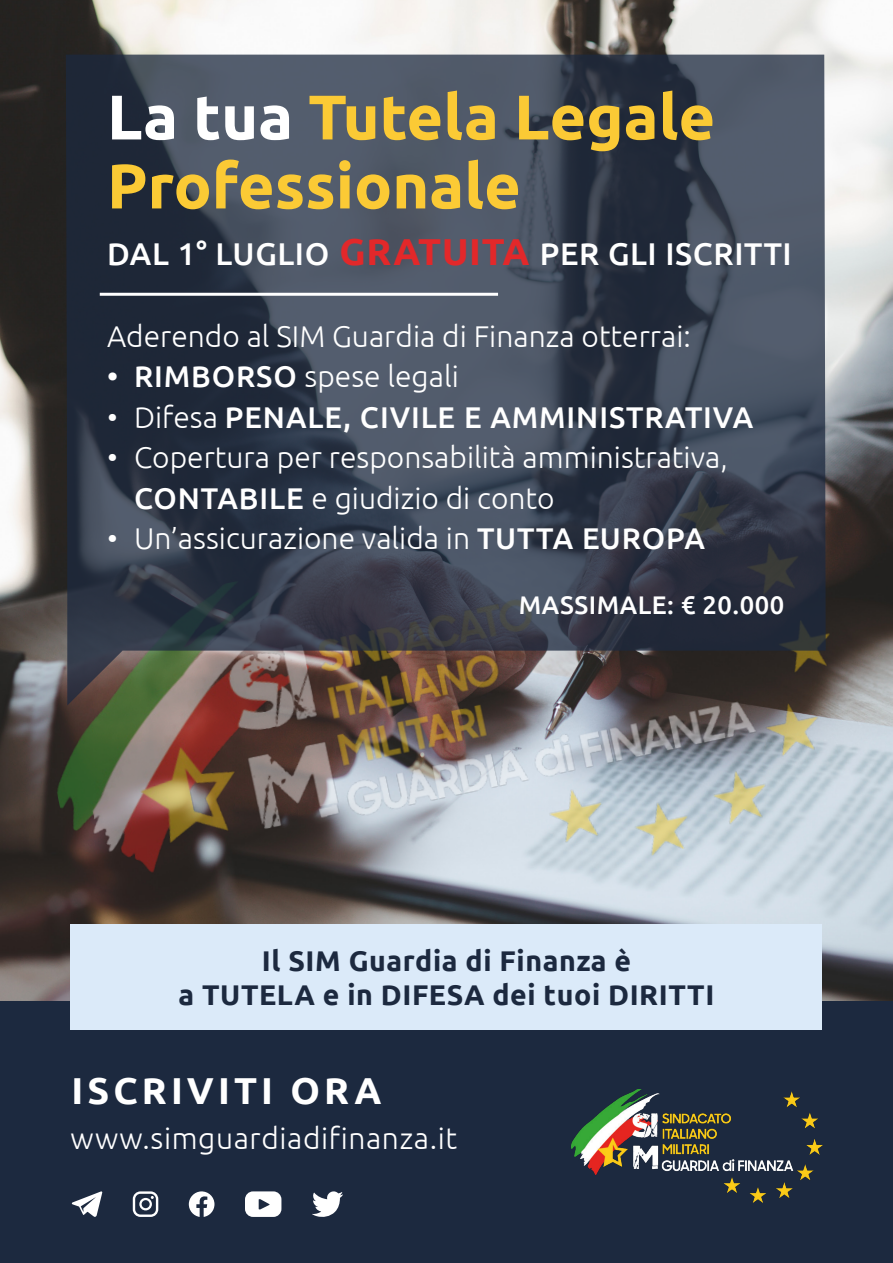
<style>
.page{position:relative;width:893px;height:1263px;background:#fff}
.page>*{position:absolute;margin:0;border:0;box-sizing:border-box;transform-origin:0 0}
.t1{font:700 63px/69px "Ubuntu";color:#fbca35}
.t2{font:700 37.5px "Ubuntu";letter-spacing:.11em;color:#fff}
.t3{font:500 31.5px "Ubuntu";letter-spacing:.02em;color:#fff}
.t4{font:300 30px/40.5px "Ubuntu";color:#fff}
.t5{font:500 30px "Ubuntu";letter-spacing:.03em;color:#fff}
.t6{font:300 30px "Ubuntu";letter-spacing:.02em;color:#fff}
.t7{font:700 28.5px/34.2px "Ubuntu";letter-spacing:.02em;color:#1c293f;text-align:center}
.t8{font:500 25.5px "Ubuntu";letter-spacing:.02em;color:#fff}
.s1{color:#fff}
.s2{font-weight:700;font-size:37.5px;color:#e2282a}
.s3{font-weight:500}
.s4{font-weight:300}
</style>
<div class="page">
<img style="left:0;top:0;width:893px;height:1001px">
<div style="left:0;top:1001px;width:893px;height:262px;background:#1c293f"></div>
<img style="left:22px;top:463px;width:845px;height:511px">
<svg style="left:66px;top:55px;width:760px;height:650px;background:#3e4552"></svg>
<div style="left:71px;top:924px;width:751px;height:106px;background:#dbeaf9"></div>
<hr style="left:100px;top:293px;width:398px;height:3px;background:#fff">
<svg style="left:72px;top:1191px;width:30px;height:26px"></svg>
<svg style="left:133px;top:1191px;width:25px;height:26px"></svg>
<svg style="left:189px;top:1191px;width:25px;height:26px"></svg>
<svg style="left:245px;top:1191px;width:36px;height:26px"></svg>
<svg style="left:312px;top:1191px;width:31px;height:26px"></svg>
<img style="left:571px;top:1089px;width:251px;height:113px">
<h1 class="t1" style="left:107px;top:82px;width:610px"><span class="s1">La tua</span> Tutela Legale<br>Professionale</h1>
<p class="t3" style="left:107px;top:234px;width:686px">DAL 1° LUGLIO <span class="s2">GRATUITA</span> PER GLI ISCRITTI</p>
<p class="t4" style="left:107px;top:315px;width:585px">Aderendo al SIM Guardia di Finanza otterrai:</p>
<p class="t4" style="left:107px;top:356px;width:353px"><span class="s3">• RIMBORSO</span> spese legali</p>
<p class="t5" style="left:107px;top:398px;width:648px"><span class="s4">• Difesa</span> PENALE, CIVILE E AMMINISTRATIVA</p>
<p class="t4" style="left:134px;top:437px;width:595px;text-indent:-27px">• Copertura per responsabilità amministrativa,<br><span class="s3">CONTABILE</span> e giudizio di conto</p>
<p class="t4" style="left:107px;top:518px;width:599px">• Un’assicurazione valida in <span class="s3">TUTTA EUROPA</span></p>
<p class="t8" style="left:519px;top:588px;width:267px">MASSIMALE: € 20.000</p>
<p class="t7" style="left:179px;top:943px;width:537px">Il SIM Guardia di Finanza è<br>a TUTELA e in DIFESA dei tuoi DIRITTI</p>
<p class="t2" style="left:72px;top:1068px;width:311px">ISCRIVITI ORA</p>
<p class="t6" style="left:71px;top:1120px;width:388px">www.simguardiadifinanza.it</p>
</div>
